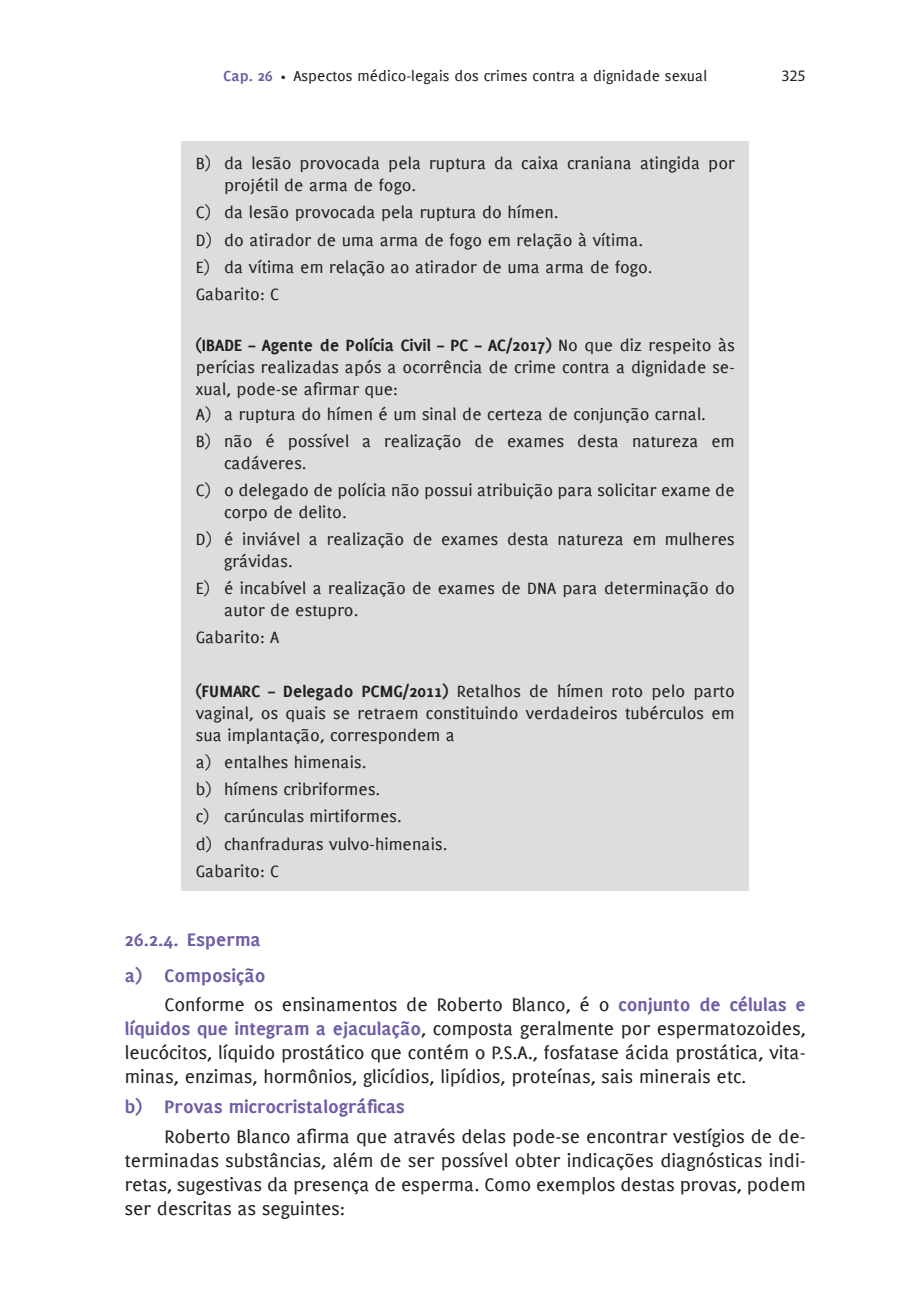
<style>
.page{position:relative;width:908px;height:1304px;background:#fff}
.page>*{position:absolute;margin:0;border:0;box-sizing:border-box;transform-origin:0 0}
.TEXTO{font:20px/24px "PF Muse";letter-spacing:-.005em;color:#231f20;text-align:justify}
.LISTA{font:700 20px "PF Muse";color:#6f5da5}
.TITULO_3{font:700 20px "PF Muse";color:#6f5da5}
.IMPORTANTE_-_texto-a{font:18px/21.6px "PF Muse";color:#231f20}
.IMPORTANTE_-_texto{font:18px/21.6px "PF Muse";color:#231f20;text-align:justify}
.t1{font:16px "PF Muse";color:#231f20}
.t2{font:16px "Myriad Pro";color:#231f20}
.s1{font-weight:700;color:#6f5da5}
.s2{font-size:12px}
.s3{font-weight:700}
</style>
<div class="page">
<div style="left:181px;top:142px;width:567px;height:749px;background:#dcdddf"></div>
<p class="t1" style="left:223px;top:66px;width:485px"><span class="s1">Cap. 26</span> <span class="s2">•</span> Aspectos médico-legais dos crimes contra a dignidade sexual</p>
<p class="t2" style="left:781px;top:65px;width:26px">325</p>
<p class="IMPORTANTE_-_texto-a" style="left:224px;top:152px;width:512px;text-indent:-28px">B) da lesão provocada pela ruptura da caixa craniana atingida por projétil de arma de fogo.</p>
<p class="IMPORTANTE_-_texto-a" style="left:196px;top:201px;width:364px">C) da lesão provocada pela ruptura do hímen.</p>
<p class="IMPORTANTE_-_texto-a" style="left:196px;top:229px;width:449px">D) do atirador de uma arma de fogo em relação à vítima.</p>
<p class="IMPORTANTE_-_texto-a" style="left:196px;top:256px;width:458px">E) da vítima em relação ao atirador de uma arma de fogo.</p>
<p class="IMPORTANTE_-_texto" style="left:196px;top:283px;width:85px">Gabarito: C</p>
<p class="IMPORTANTE_-_texto" style="left:196px;top:334px;width:540px"><span class="s3">(IBADE – Agente de Polícia Civil – PC – AC/2017)</span> No que diz respeito às perícias realizadas após a ocorrência de crime contra a dignidade se&shy;xual, pode-se afirmar que:</p>
<p class="IMPORTANTE_-_texto-a" style="left:196px;top:403px;width:511px">A) a ruptura do hímen é um sinal de certeza de conjunção carnal.</p>
<p class="IMPORTANTE_-_texto-a" style="left:224px;top:430px;width:512px;text-indent:-28px">B) não é possível a realização de exames desta natureza em cadáveres.</p>
<p class="IMPORTANTE_-_texto-a" style="left:224px;top:479px;width:512px;text-indent:-28px">C) o delegado de polícia não possui atribuição para solicitar exame de corpo de delito.</p>
<p class="IMPORTANTE_-_texto-a" style="left:224px;top:528px;width:512px;text-indent:-28px">D) é inviável a realização de exames desta natureza em mulheres grávidas.</p>
<p class="IMPORTANTE_-_texto-a" style="left:224px;top:577px;width:512px;text-indent:-28px">E) é incabível a realização de exames de DNA para determinação do autor de estupro.</p>
<p class="IMPORTANTE_-_texto" style="left:196px;top:626px;width:85px">Gabarito: A</p>
<p class="IMPORTANTE_-_texto" style="left:196px;top:680px;width:540px"><span class="s3">(FUMARC – Delegado PCMG/2011)</span> Retalhos de hímen roto pelo parto vaginal, os quais se retraem constituindo verdadeiros tubérculos em sua implantação, correspondem a</p>
<p class="IMPORTANTE_-_texto-a" style="left:196px;top:751px;width:172px">a) entalhes himenais.</p>
<p class="IMPORTANTE_-_texto-a" style="left:196px;top:778px;width:186px">b) hímens cribriformes.</p>
<p class="IMPORTANTE_-_texto-a" style="left:196px;top:805px;width:207px">c) carúnculas mirtiformes.</p>
<p class="IMPORTANTE_-_texto-a" style="left:196px;top:833px;width:253px">d) chanfraduras vulvo-himenais.</p>
<p class="IMPORTANTE_-_texto" style="left:196px;top:860px;width:85px">Gabarito: C</p>
<p class="TITULO_3" style="left:125px;top:928px;width:138px">26.2.4. Esperma</p>
<p class="LISTA" style="left:125px;top:963px;width:142px">a) Composição</p>
<p class="TEXTO" style="left:125px;top:993px;width:682px;text-indent:40px">Conforme os ensinamentos de Roberto Blanco, é o <span class="s1">conjunto de células e líquidos que integram a ejaculação</span>, composta geralmente por espermatozoides, leucócitos, líquido prostático que contém o P.S.A., fosfatase ácida prostática, vita&shy;minas, enzimas, hormônios, glicídios, lipídios, proteínas, sais minerais etc.</p>
<p class="LISTA" style="left:125px;top:1094px;width:281px">b) Provas microcristalográficas</p>
<p class="TEXTO" style="left:125px;top:1124px;width:682px;text-indent:40px">Roberto Blanco afirma que através delas pode-se encontrar vestígios de de&shy;terminadas substâncias, além de ser possível obter indicações diagnósticas indi&shy;retas, sugestivas da presença de esperma. Como exemplos destas provas, podem ser descritas as seguintes:</p>
</div>
